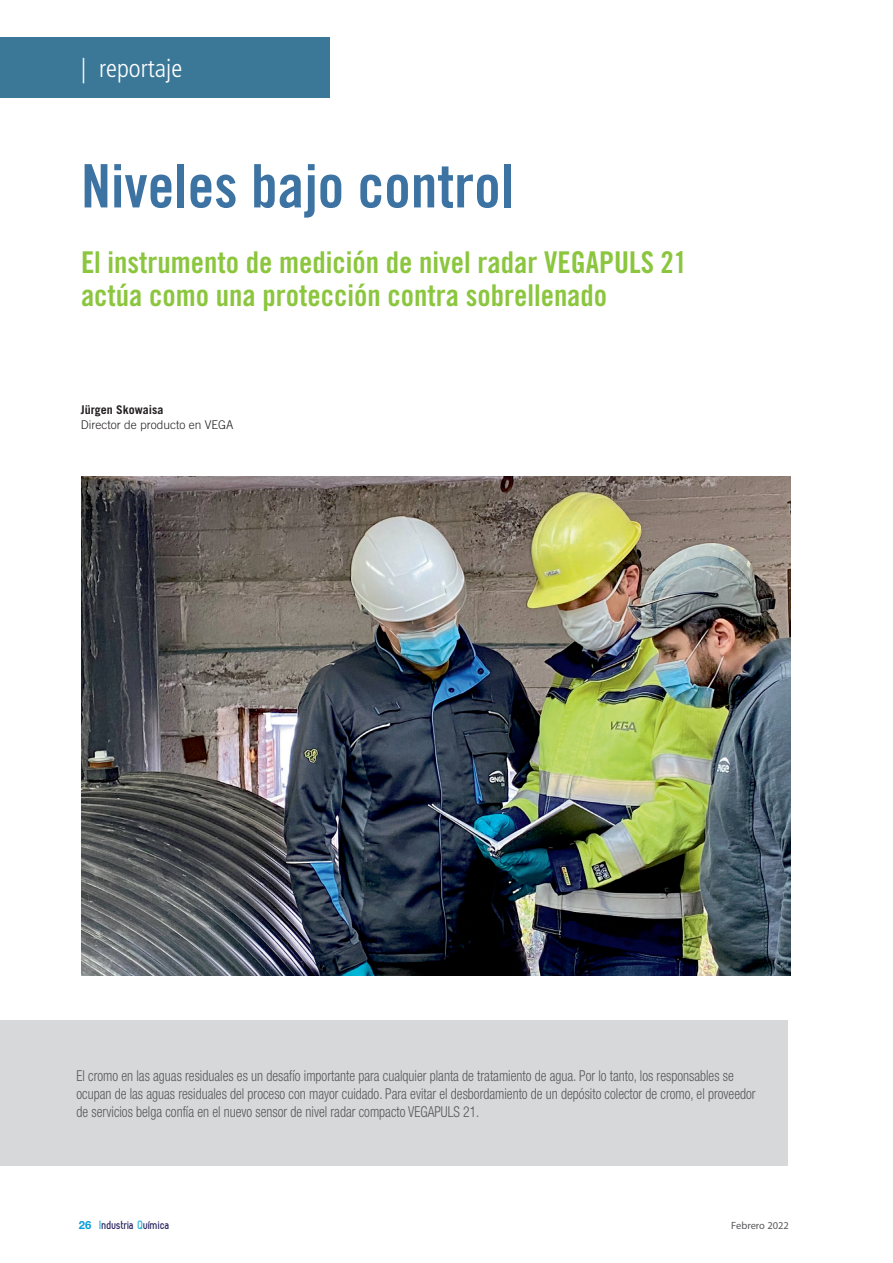
<style>
.page{position:relative;width:893px;height:1263px;background:#fff}
.page>*{position:absolute;margin:0;border:0;box-sizing:border-box;transform-origin:0 0}
.IQ_título{font:60px "Trade Gothic Bold Cond Twenty";color:#3c73a2}
.IQ_título-2{font:30px/33px "Trade Gothic Bold Cond Twenty";color:#8bc63e}
.t1{font:300 condensed 25.5px "Frutiger";color:#fff}
.ENTRADILLA{font:300 condensed 15px/18px "Helvetica Neue LT Std";color:#57585a;scale:.9 1}
.IQ_autor_cargo{font:300 12px "Trade Gothic";color:#231f20}
.t2{font:700 12px "Zag";color:#27235f}
.IQ_autor_cargo-2{font:700 12px "Trade Gothic";color:#231f20}
.t3{font:10.5px "Myriad Pro";color:#57585a}
.s1{font-family:"Helvetica Neue LT Std";font-size:11.25px;color:#069ddc}
.s2{color:#1bace1}
</style>
<div class="page">
<div style="left:0;top:37px;width:330px;height:61px;background:#3b7898"></div>
<img style="left:81px;top:476px;width:710px;height:500px">
<div style="left:0;top:1020px;width:787px;height:146px;background:#d7d8da"></div>
<h3 class="t1" style="left:81px;top:54px;width:103px">| reportaje</h3>
<p class="IQ_título" style="left:81px;top:150px;width:435px">Niveles bajo control</p>
<p class="IQ_título-2" style="left:81px;top:246px;width:608px">El instrumento de medición de nivel radar VEGAPULS 21 actúa como una protección contra sobrellenado</p>
<p class="IQ_autor_cargo-2" style="left:81px;top:402px;width:84px">Jürgen Skowaisa</p>
<p class="IQ_autor_cargo" style="left:81px;top:418px;width:154px">Director de producto en VEGA</p>
<p class="ENTRADILLA" style="left:77px;top:1066px;width:756px">El cromo en las aguas residuales es un desafío importante para cualquier planta de tratamiento de agua. Por lo tanto, los responsables se ocupan de las aguas residuales del proceso con mayor cuidado. Para evitar el desbordamiento de un depósito colector de cromo, el proveedor de servicios belga confía en el nuevo sensor de nivel radar compacto VEGAPULS 21.</p>
<p class="t2" style="left:79px;top:1218px;width:93px"><span class="s1">26</span> <span class="s2">I</span>ndustria <span class="s2">Q</span>uímica</p>
<p class="t3" style="left:731px;top:1219px;width:59px">Febrero 2022</p>
</div>
